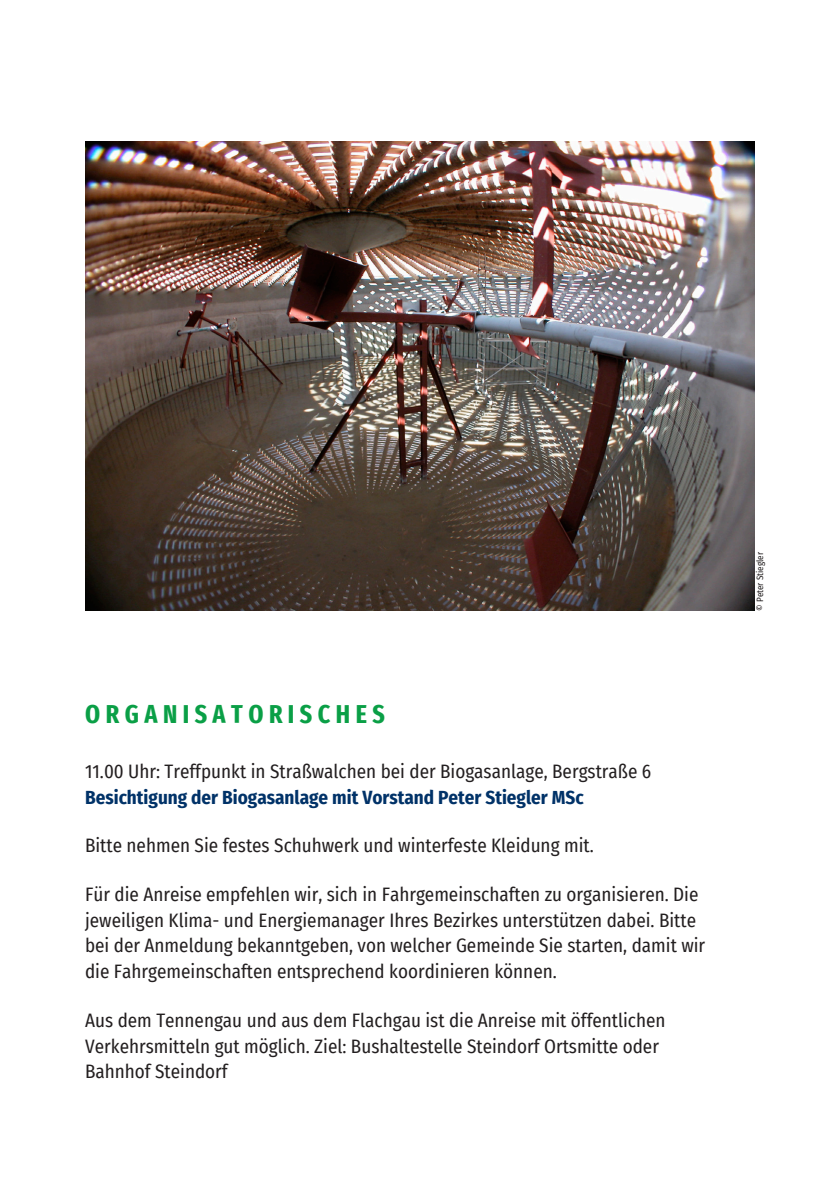
<style>
.page{position:relative;width:840px;height:1191px;background:#fff}
.page>*{position:absolute;margin:0;border:0;box-sizing:border-box;transform-origin:0 0}
.t1{font:700 extra-condensed 26px "Fira Sans";letter-spacing:.21em;color:#0a9f46}
.t2{font:19px/25.8px "Fira Sans Condensed";color:#231f20}
.t3{font:700 19px "Fira Sans Condensed";color:#003268}
.t4{font:9px "Fira Sans Condensed";color:#231f20}
</style>
<div class="page">
<img style="left:85px;top:142px;width:669px;height:468px">
<h1 class="t1" style="left:85px;top:692px;width:301px">ORGANISATORISCHES</h1>
<p class="t2" style="left:85px;top:758px;width:567px">11.00 Uhr: Treffpunkt in Straßwalchen bei der Biogasanlage, Bergstraße 6</p>
<p class="t3" style="left:85px;top:781px;width:499px">Besichtigung der Biogasanlage mit Vorstand Peter Stiegler MSc</p>
<p class="t2" style="left:85px;top:832px;width:510px">Bitte nehmen Sie festes Schuhwerk und winterfeste Kleidung mit.</p>
<p class="t2" style="left:85px;top:880px;width:621px">Für die Anreise empfehlen wir, sich in Fahrgemeinschaften zu organisieren. Die jeweiligen Klima- und Energiemanager Ihres Bezirkes unterstützen dabei. Bitte bei der Anmeldung bekanntgeben, von welcher Gemeinde Sie starten, damit wir die Fahrgemeinschaften entsprechend koordinieren können.</p>
<p class="t2" style="left:85px;top:1006px;width:581px">Aus dem Tennengau und aus dem Flachgau ist die Anreise mit öffentlichen<br>Verkehrsmitteln gut möglich. Ziel: Bushaltestelle Steindorf Ortsmitte oder<br>Bahnhof Steindorf</p>
<p class="t4" style="left:753px;top:610px;width:60px;rotate:-90deg">© Peter Stiegler</p>
</div>
